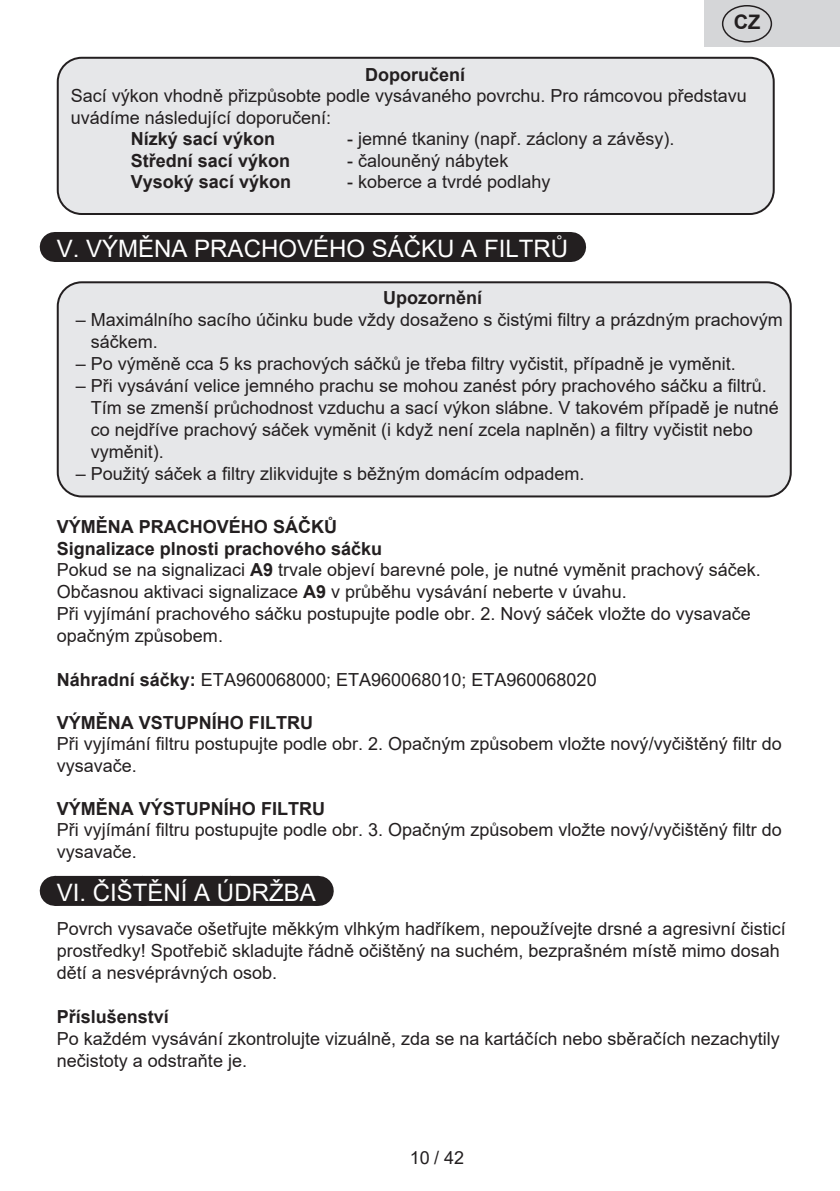
<style>
.page{position:relative;width:840px;height:1191px;background:#fff}
.page>*{position:absolute;margin:0;border:0;box-sizing:border-box;transform-origin:0 0}
.Grafický_nadpis_ETA{font:24px "Arial";color:#fff}
.t1{font:700 20px "Arial";color:#231f20}
.Normální{font:18px/22px "Arial";color:#231f20}
.Normální-2{font:700 18px "Arial";color:#231f20}
.s1{font-weight:700}
</style>
<div class="page">
<div style="left:55px;top:232px;width:514px;height:30px;background:#231f20"></div>
<hr style="left:569px;top:232px;width:1px;height:30px;background:#231f20">
<div style="left:55px;top:876px;width:262px;height:30px;background:#231f20"></div>
<svg style="left:147px;top:905px;width:127px;height:1px"></svg>
<hr style="left:317px;top:876px;width:1px;height:30px;background:#231f20">
<div style="left:58px;top:58px;width:715px;height:156px;background:#e6e7e9;border-radius:24px"></div>
<div style="left:57px;top:57px;width:717px;height:158px;border:2px solid #231f20;border-radius:24px"></div>
<div style="left:58px;top:282px;width:732px;height:214px;background:#e6e7e9;border-radius:24px"></div>
<div style="left:57px;top:281px;width:734px;height:216px;border:2px solid #231f20;border-radius:24px"></div>
<div style="left:704px;top:0;width:135px;height:47px;background:#d5d6d8"></div>
<div style="left:721px;top:5px;width:50px;height:38px;border:1px solid #231f20;border-radius:50%"></div>
<p class="t1" style="left:733px;top:8px;width:28px">CZ</p>
<p class="Normální-2" style="left:365px;top:62px;width:102px">Doporučení</p>
<p class="Normální" style="left:71px;top:85px;width:677px;line-height:21.4px">Sací výkon vhodně přizpůsobte podle vysávaného povrchu. Pro rámcovou představu uvádíme následující doporučení:</p>
<p class="Normální-2" style="left:131px;top:126px;width:146px">Nízký sací výkon</p>
<p class="Normální" style="left:347px;top:128px;width:329px">- jemné tkaniny (např. záclony a závěsy).</p>
<p class="Normální-2" style="left:131px;top:147px;width:161px">Střední sací výkon</p>
<p class="Normální" style="left:347px;top:149px;width:163px">- čalouněný nábytek</p>
<p class="Normální-2" style="left:131px;top:169px;width:162px">Vysoký sací výkon</p>
<p class="Normální" style="left:347px;top:170px;width:205px">- koberce a tvrdé podlahy</p>
<p class="Grafický_nadpis_ETA" style="left:57px;top:232px;width:512px">V. VÝMĚNA PRACHOVÉHO SÁČKU A FILTRŮ</p>
<p class="Normální-2" style="left:383px;top:285px;width:101px">Upozornění</p>
<p class="Normální" style="left:91px;top:308px;width:693px;text-indent:-15px">– Maximálního sacího účinku bude vždy dosaženo s čistými filtry a prázdným prachovým sáčkem.</p>
<p class="Normální" style="left:76px;top:352px;width:661px">– Po výměně cca 5 ks prachových sáčků je třeba filtry vyčistit, případně je vyměnit.</p>
<p class="Normální" style="left:91px;top:374px;width:689px;text-indent:-15px">– Při vysávání velice jemného prachu se mohou zanést póry prachového sáčku a filtrů.<br>Tím se zmenší průchodnost vzduchu a sací výkon slábne. V takovém případě je nutné co nejdříve prachový sáček vyměnit (i když není zcela naplněn) a filtry vyčistit nebo vyměnit).</p>
<p class="Normální" style="left:76px;top:462px;width:510px">– Použitý sáček a filtry zlikvidujte s běžným domácím odpadem.</p>
<p class="Normální-2" style="left:57px;top:513px;width:282px">VÝMĚNA PRACHOVÉHO SÁČKŮ</p>
<p class="Normální-2" style="left:57px;top:535px;width:327px">Signalizace plnosti prachového sáčku</p>
<p class="Normální" style="left:57px;top:558px;width:705px">Pokud se na signalizaci <span class="s1">A9</span> trvale objeví barevné pole, je nutné vyměnit prachový sáček.<br>Občasnou aktivaci signalizace <span class="s1">A9</span> v průběhu vysávání neberte v úvahu.</p>
<p class="Normální" style="left:57px;top:602px;width:695px">Při vyjímání prachového sáčku postupujte podle obr. 2. Nový sáček vložte do vysavače opačným způsobem.</p>
<p class="Normální" style="left:57px;top:668px;width:541px"><span class="s1">Náhradní sáčky:</span> ETA960068000; ETA960068010; ETA960068020</p>
<p class="Normální-2" style="left:57px;top:709px;width:258px">VÝMĚNA VSTUPNÍHO FILTRU</p>
<p class="Normální" style="left:57px;top:732px;width:726px">Při vyjímání filtru postupujte podle obr. 2. Opačným způsobem vložte nový/vyčištěný filtr do vysavače.</p>
<p class="Normální-2" style="left:57px;top:795px;width:270px">VÝMĚNA VÝSTUPNÍHO FILTRU</p>
<p class="Normální" style="left:57px;top:818px;width:726px">Při vyjímání filtru postupujte podle obr. 3. Opačným způsobem vložte nový/vyčištěný filtr do vysavače.</p>
<p class="Grafický_nadpis_ETA" style="left:57px;top:876px;width:260px">VI. ČIŠTĚNÍ A ÚDRŽBA</p>
<p class="Normální" style="left:57px;top:917px;width:730px">Povrch vysavače ošetřujte měkkým vlhkým hadříkem, nepoužívejte drsné a agresivní čisticí prostředky! Spotřebič skladujte řádně očištěný na suchém, bezprašném místě mimo dosah dětí a nesvéprávných osob.</p>
<p class="Normální-2" style="left:57px;top:1003px;width:114px">Příslušenství</p>
<p class="Normální" style="left:57px;top:1027px;width:724px">Po každém vysávání zkontrolujte vizuálně, zda se na kartáčích nebo sběračích nezachytily nečistoty a odstraňte je.</p>
<p class="Normální" style="left:410px;top:1147px;width:56px">10 / 42</p>
</div>
